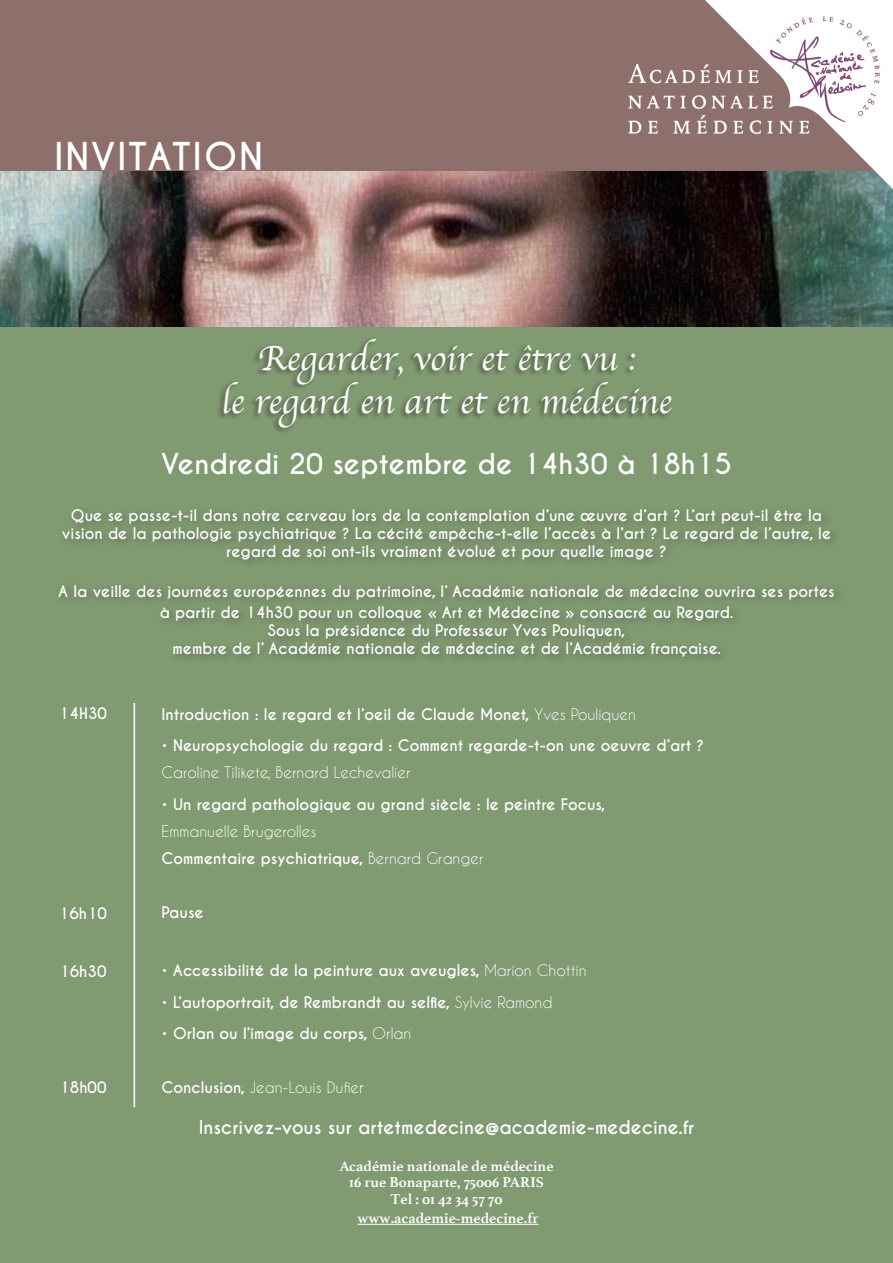
<style>
.page{position:relative;width:893px;height:1263px;background:#fff}
.page>*{position:absolute;margin:0;border:0;box-sizing:border-box;transform-origin:0 0}
.t1{font:36px/43.2px "Apple Chancery";color:#fff;text-align:center}
.t2{font:700 36px "Caviar Dreams";letter-spacing:.05em;color:#fff}
.t3{font:700 27px "Caviar Dreams";color:#fff}
.t4{font:700 18px "Caviar Dreams";color:#fff}
.t5{font:700 15px/18px "Caviar Dreams";color:#fff;text-align:center}
.t6{font:15px/27px "Caviar Dreams";color:#fff}
.t7{font:700 15px/16.5px "Athelas";color:#fff;text-align:center}
.s1{font-weight:400}
.s2{font-weight:700}
.s3{font-size:16.5px}
</style>
<div class="page">
<img style="left:0;top:170px;width:893px;height:157px">
<div style="left:0;top:0;width:893px;height:170px;background:#8d706b"></div>
<div style="left:0;top:327px;width:893px;height:936px;background:#809a71"></div>
<img style="left:601px;top:0;width:292px;height:202px">
<div style="left:216px;top:337px;width:456px;height:97px;background:#231f20;opacity:.38"></div>
<hr style="left:358px;top:1224px;width:181px;height:1px;background:#fff">
<hr style="left:134px;top:703px;width:1px;height:404px;background:#fff">
<div style="left:54px;top:504px;width:790px;height:163px;background:#7d966e"></div>
<h1 class="t2" style="left:54px;top:134px;width:210px">INVITATION</h1>
<h1 class="t1" style="left:221px;top:337px;width:452px">Regarder, voir et être vu :<br>le regard en art et en médecine</h1>
<h2 class="t3" style="left:161px;top:448px;width:572px">Vendredi 20 septembre de 14h30 à 18h15</h2>
<p class="t5" style="left:62px;top:507px;width:771px">Que se passe-t-il dans notre cerveau lors de la contemplation d’une œuvre d’art ? L’art peut-il être la vision de la pathologie psychiatrique ? La cécité empêche-t-elle l’accès à l’art ? Le regard de l’autre, le regard de soi ont-ils vraiment évolué et pour quelle image ?</p>
<p class="t5" style="left:58px;top:580px;width:778px;line-height:21.6px">A la veille des journées européennes du patrimoine, l’ Académie nationale de médecine ouvrira ses portes à partir de 14h30 pour un colloque « Art et Médecine » consacré au Regard.</p>
<p class="t5" style="left:172px;top:622px;width:550px">Sous la présidence du Professeur Yves Pouliquen,<br>membre de l’ Académie nationale de médecine et de l’Académie française.</p>
<p class="t5" style="left:59px;top:705px;width:50px">14H30</p>
<p class="t5" style="left:59px;top:904px;width:50px">16h10</p>
<p class="t5" style="left:59px;top:963px;width:49px">16h30</p>
<p class="t5" style="left:59px;top:1079px;width:49px">18h00</p>
<p class="t5" style="left:162px;top:705px;width:476px">Introduction : le regard et l’oeil de Claude Monet, <span class="s1">Yves Pouliquen</span></p>
<p class="t5" style="left:162px;top:737px;width:544px">• Neuropsychologie du regard : Comment regarde-t-on une oeuvre d’art ?</p>
<p class="t6" style="left:162px;top:759px;width:250px">Caroline Tilikete, Bernard Lechevalier</p>
<p class="t5" style="left:162px;top:795px;width:445px">• Un regard pathologique au grand siècle : le peintre Focus,</p>
<p class="t6" style="left:162px;top:817px;width:323px">Emmanuelle Brugerolles<br><span class="s2">Commentaire psychiatrique,</span> Bernard Granger</p>
<p class="t5" style="left:162px;top:903px;width:44px">Pause</p>
<p class="t5" style="left:162px;top:962px;width:426px">• Accessibilité de la peinture aux aveugles, <span class="s1">Marion Chottin</span></p>
<p class="t5" style="left:162px;top:993px;width:392px">• L’autoportrait, de Rembrandt au selfie, <span class="s1">Sylvie Ramond</span></p>
<p class="t5" style="left:162px;top:1025px;width:251px">• Orlan ou l’image du corps, <span class="s1">Orlan</span></p>
<p class="t6" style="left:162px;top:1074px;width:204px"><span class="s2">Conclusion,</span> Jean-Louis Dufie<span class="s3">r</span></p>
<p class="t4" style="left:199px;top:1116px;width:497px">Inscrivez-vous sur artetmedecine@academie-medecine.fr</p>
<p class="t7" style="left:339px;top:1157px;width:216px">Académie nationale de médecine<br>16 rue Bonaparte, 75006 PARIS<br>Tel : 01 42 34 57 70</p>
<p class="t7" style="left:358px;top:1209px;width:183px">www.academie-medecine.fr</p>
</div>
